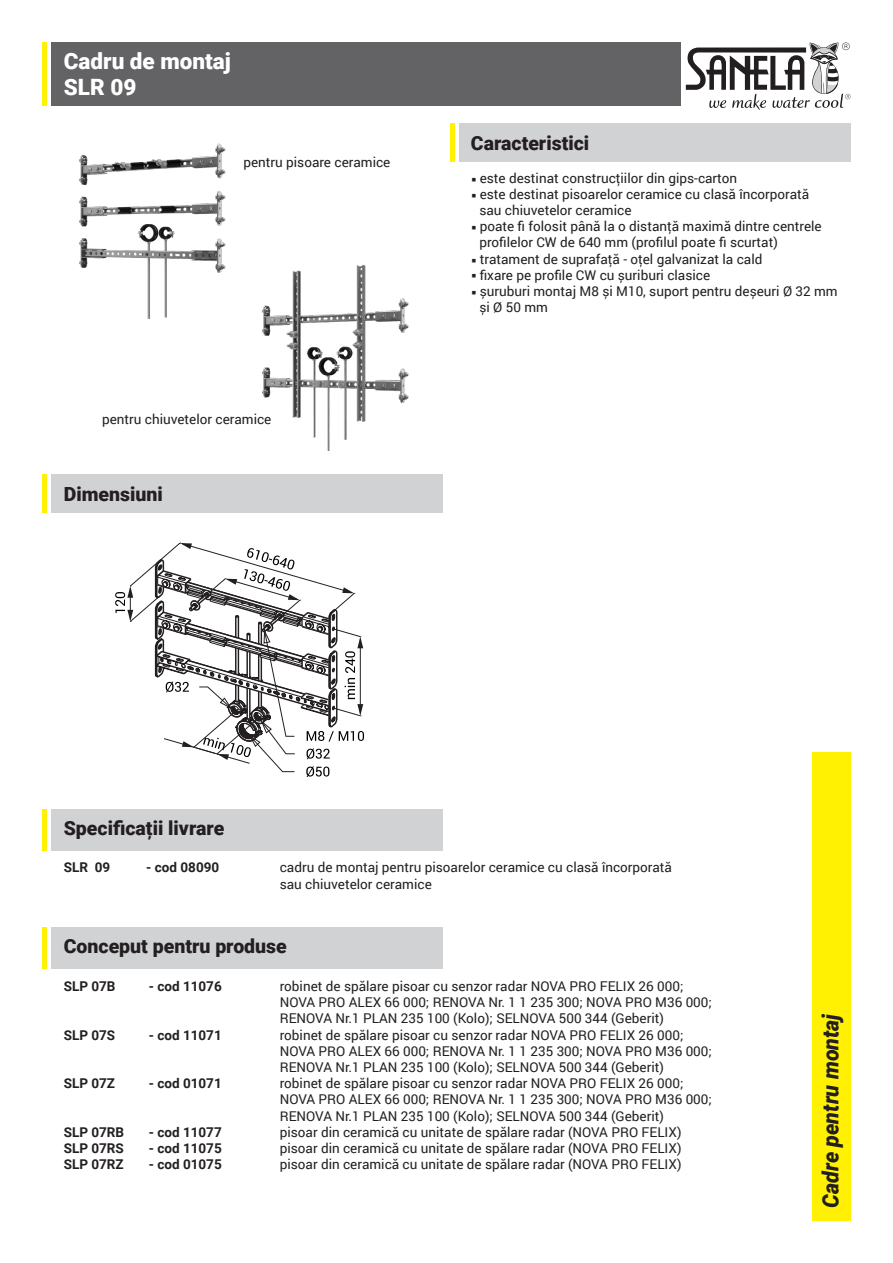
<style>
.page{position:relative;width:893px;height:1263px;background:#fff}
.page>*{position:absolute;margin:0;border:0;box-sizing:border-box;transform-origin:0 0}
.t1{font:900 22.5px "Roboto";color:#fff}
.t2{font:italic 900 22.5px "Roboto";letter-spacing:-.005em;color:#231f20;scale:.95 1}
.t3{font:900 19.5px "Roboto";color:#231f20}
.t4{font:13.5px/16.2px "Roboto";color:#231f20}
.t5{font:700 13.5px "Roboto";color:#231f20}
</style>
<div class="page">
<div style="left:51px;top:43px;width:629px;height:63px;background:#636366"></div>
<div style="left:459px;top:123px;width:391px;height:39px;background:#d1d2d4"></div>
<div style="left:812px;top:752px;width:38px;height:468px;background:#fff101"></div>
<svg style="left:686px;top:43px;width:164px;height:67px"></svg>
<hr style="left:43px;top:43px;width:4px;height:63px;background:#fff101">
<hr style="left:451px;top:123px;width:4px;height:39px;background:#fff101">
<div style="left:51px;top:474px;width:391px;height:39px;background:#d1d2d4"></div>
<hr style="left:43px;top:474px;width:4px;height:39px;background:#fff101">
<div style="left:51px;top:808px;width:391px;height:42px;background:#d1d2d4"></div>
<hr style="left:43px;top:808px;width:4px;height:42px;background:#fff101">
<svg style="left:115px;top:542px;width:249px;height:235px"></svg>
<div style="left:51px;top:927px;width:391px;height:42px;background:#d1d2d4"></div>
<hr style="left:43px;top:927px;width:4px;height:42px;background:#fff101">
<img style="left:79px;top:143px;width:147px;height:176px">
<img style="left:262px;top:264px;width:147px;height:187px">
<p class="t1" style="left:64px;top:45px;width:169px">Cadru de montaj</p>
<p class="t1" style="left:64px;top:71px;width:74px">SLR 09</p>
<p class="t4" style="left:243px;top:154px;width:148px">pentru pisoare ceramice</p>
<p class="t4" style="left:102px;top:410px;width:171px">pentru chiuvetelor ceramice</p>
<p class="t3" style="left:64px;top:480px;width:101px">Dimensiuni</p>
<p class="t3" style="left:471px;top:129px;width:120px">Caracteristici</p>
<p class="t4" style="left:471px;top:169px;width:267px">○ este destinat construcţiilor din gips-carton</p>
<p class="t4" style="left:471px;top:185px;width:339px">○ este destinat pisoarelor ceramice cu clasă încorporată</p>
<p class="t4" style="left:479px;top:202px;width:154px">sau chiuvetelor ceramice</p>
<p class="t4" style="left:479px;top:218px;width:344px;text-indent:-8px">○ poate fi folosit până la o distanţă maximă dintre centrele profilelor CW de 640 mm (profilul poate fi scurtat)</p>
<p class="t4" style="left:471px;top:250px;width:293px">○ tratament de suprafaţă - oţel galvanizat la cald</p>
<p class="t4" style="left:471px;top:266px;width:240px">○ fixare pe profile CW cu șuriburi clasice</p>
<p class="t4" style="left:471px;top:283px;width:368px">○ șuruburi montaj M8 și M10, suport pentru deșeuri Ø 32 mm</p>
<p class="t4" style="left:479px;top:299px;width:70px">și Ø 50 mm</p>
<p class="t3" style="left:64px;top:815px;width:162px">Specificații livrare</p>
<p class="t5" style="left:64px;top:858px;width:48px">SLR 09</p>
<p class="t5" style="left:146px;top:858px;width:74px">- cod 08090</p>
<p class="t4" style="left:280px;top:859px;width:394px">cadru de montaj pentru pisoarelor ceramice cu clasă încorporată</p>
<p class="t4" style="left:280px;top:875px;width:154px">sau chiuvetelor ceramice</p>
<p class="t3" style="left:64px;top:932px;width:225px">Conceput pentru produse</p>
<p class="t5" style="left:64px;top:977px;width:53px">SLP 07B</p>
<p class="t5" style="left:149px;top:977px;width:74px">- cod 11076</p>
<p class="t4" style="left:280px;top:978px;width:405px">robinet de spălare pisoar cu senzor radar NOVA PRO FELIX 26 000;</p>
<p class="t4" style="left:280px;top:994px;width:434px">NOVA PRO ALEX 66 000; RENOVA Nr. 1 1 235 300; NOVA PRO M36 000;</p>
<p class="t4" style="left:280px;top:1010px;width:386px">RENOVA Nr.1 PLAN 235 100 (Kolo); SELNOVA 500 344 (Geberit)</p>
<p class="t5" style="left:64px;top:1025px;width:53px">SLP 07S</p>
<p class="t5" style="left:149px;top:1025px;width:74px">- cod 11071</p>
<p class="t4" style="left:280px;top:1026px;width:405px">robinet de spălare pisoar cu senzor radar NOVA PRO FELIX 26 000;</p>
<p class="t4" style="left:280px;top:1042px;width:434px">NOVA PRO ALEX 66 000; RENOVA Nr. 1 1 235 300; NOVA PRO M36 000;</p>
<p class="t4" style="left:280px;top:1059px;width:386px">RENOVA Nr.1 PLAN 235 100 (Kolo); SELNOVA 500 344 (Geberit)</p>
<p class="t5" style="left:64px;top:1074px;width:53px">SLP 07Z</p>
<p class="t5" style="left:149px;top:1074px;width:74px">- cod 01071</p>
<p class="t4" style="left:280px;top:1075px;width:405px">robinet de spălare pisoar cu senzor radar NOVA PRO FELIX 26 000;</p>
<p class="t4" style="left:280px;top:1091px;width:434px">NOVA PRO ALEX 66 000; RENOVA Nr. 1 1 235 300; NOVA PRO M36 000;</p>
<p class="t4" style="left:280px;top:1107px;width:386px">RENOVA Nr.1 PLAN 235 100 (Kolo); SELNOVA 500 344 (Geberit)</p>
<p class="t5" style="left:64px;top:1122px;width:62px">SLP 07RB</p>
<p class="t5" style="left:149px;top:1122px;width:74px">- cod 11077</p>
<p class="t4" style="left:280px;top:1123px;width:403px">pisoar din ceramică cu unitate de spălare radar (NOVA PRO FELIX)</p>
<p class="t5" style="left:64px;top:1139px;width:62px">SLP 07RS</p>
<p class="t5" style="left:149px;top:1139px;width:74px">- cod 11075</p>
<p class="t4" style="left:280px;top:1140px;width:403px">pisoar din ceramică cu unitate de spălare radar (NOVA PRO FELIX)</p>
<p class="t5" style="left:64px;top:1155px;width:61px">SLP 07RZ</p>
<p class="t5" style="left:149px;top:1155px;width:74px">- cod 01075</p>
<p class="t4" style="left:280px;top:1156px;width:403px">pisoar din ceramică cu unitate de spălare radar (NOVA PRO FELIX)</p>
<p class="t2" style="left:815px;top:1208px;width:209px;rotate:-90deg">Cadre pentru montaj</p>
</div>
